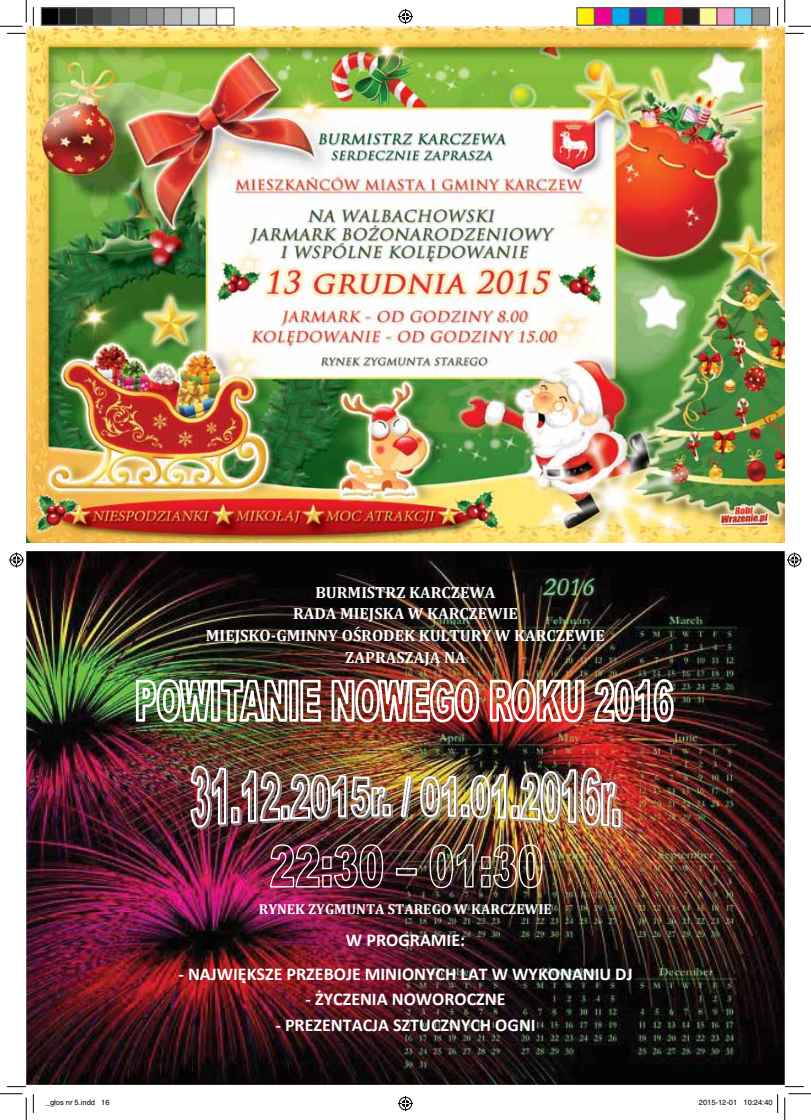
<style>
.page{position:relative;width:811px;height:1120px;background:#fff}
.page>*{position:absolute;margin:0;border:0;box-sizing:border-box;transform-origin:0 0}
.t1{font:700 18px "Calibri";color:#fff}
.t2{font:700 16.25px/21.9px "Cambria";color:#fff;text-align:center}
.t3{font:700 14.38px "Cambria";color:#fff}
.t4{font:7.5px "Helvetica";color:#000}
</style>
<div class="page">
<img style="left:26px;top:26px;width:759px;height:516px">
<img style="left:26px;top:551px;width:759px;height:533px">
<img style="left:136px;top:679px;width:185px;height:43px">
<img style="left:331px;top:679px;width:148px;height:43px">
<img style="left:490px;top:679px;width:94px;height:43px">
<img style="left:594px;top:679px;width:80px;height:43px">
<img style="left:192px;top:827px;width:20px;height:2px">
<img style="left:402px;top:778px;width:11px;height:40px">
<img style="left:614px;top:810px;width:8px;height:18px">
<img style="left:190px;top:765px;width:202px;height:62px">
<svg style="left:400px;top:776px;width:11px;height:40px"></svg>
<img style="left:420px;top:767px;width:200px;height:60px">
<img style="left:270px;top:844px;width:113px;height:43px">
<svg style="left:396px;top:867px;width:21px;height:8px"></svg>
<img style="left:429px;top:844px;width:44px;height:43px">
<img style="left:481px;top:844px;width:61px;height:43px">
<svg style="left:7px;top:33px;width:19px;height:1px"></svg>
<svg style="left:785px;top:33px;width:19px;height:1px"></svg>
<svg style="left:33px;top:7px;width:1px;height:19px"></svg>
<svg style="left:33px;top:1094px;width:1px;height:18px"></svg>
<svg style="left:777px;top:7px;width:1px;height:19px"></svg>
<svg style="left:0;top:0;width:27px;height:27px"></svg>
<svg style="left:0;top:1093px;width:27px;height:26px"></svg>
<svg style="left:784px;top:0;width:27px;height:27px"></svg>
<svg style="left:784px;top:1093px;width:27px;height:26px"></svg>
<svg style="left:398px;top:9px;width:15px;height:15px"></svg>
<svg style="left:398px;top:1096px;width:15px;height:14px"></svg>
<svg style="left:9px;top:552px;width:15px;height:15px"></svg>
<svg style="left:787px;top:552px;width:15px;height:15px"></svg>
<div style="left:41px;top:8px;width:18px;height:17px;background:#000"></div>
<div style="left:41px;top:7px;width:19px;height:19px;border:1px solid #595959"></div>
<div style="left:59px;top:8px;width:17px;height:17px;background:#1a1a1a"></div>
<div style="left:58px;top:7px;width:19px;height:19px;border:1px solid #595959"></div>
<div style="left:76px;top:8px;width:18px;height:17px;background:#333"></div>
<div style="left:76px;top:7px;width:19px;height:19px;border:1px solid #595959"></div>
<div style="left:94px;top:8px;width:17px;height:17px;background:#4d4d4d"></div>
<div style="left:93px;top:7px;width:19px;height:19px;border:1px solid #595959"></div>
<div style="left:111px;top:8px;width:18px;height:17px;background:#666"></div>
<div style="left:111px;top:7px;width:19px;height:19px;border:1px solid #595959"></div>
<div style="left:129px;top:8px;width:17px;height:17px;background:#808080"></div>
<div style="left:128px;top:7px;width:19px;height:19px;border:1px solid #595959"></div>
<div style="left:146px;top:8px;width:18px;height:17px;background:#999"></div>
<div style="left:146px;top:7px;width:19px;height:19px;border:1px solid #595959"></div>
<div style="left:164px;top:8px;width:17px;height:17px;background:#b3b3b3"></div>
<div style="left:163px;top:7px;width:19px;height:19px;border:1px solid #595959"></div>
<div style="left:181px;top:8px;width:18px;height:17px;background:#ccc"></div>
<div style="left:181px;top:7px;width:19px;height:19px;border:1px solid #595959"></div>
<div style="left:199px;top:8px;width:17px;height:17px;background:#e6e6e6"></div>
<div style="left:198px;top:7px;width:19px;height:19px;border:1px solid #595959"></div>
<div style="left:216px;top:7px;width:19px;height:19px;border:1px solid #595959"></div>
<div style="left:577px;top:8px;width:17px;height:17px;background:#fff101"></div>
<div style="left:576px;top:7px;width:19px;height:19px;border:1px solid #595959"></div>
<div style="left:594px;top:8px;width:18px;height:17px;background:#ed028c"></div>
<div style="left:594px;top:7px;width:18px;height:19px;border:1px solid #595959"></div>
<div style="left:612px;top:8px;width:17px;height:17px;background:#00aeef"></div>
<div style="left:611px;top:7px;width:19px;height:19px;border:1px solid #595959"></div>
<div style="left:629px;top:8px;width:18px;height:17px;background:#2e3092"></div>
<div style="left:629px;top:7px;width:18px;height:19px;border:1px solid #595959"></div>
<div style="left:647px;top:8px;width:17px;height:17px;background:#00a54f"></div>
<div style="left:646px;top:7px;width:19px;height:19px;border:1px solid #595959"></div>
<div style="left:664px;top:8px;width:18px;height:17px;background:#ee1d23"></div>
<div style="left:664px;top:7px;width:18px;height:19px;border:1px solid #595959"></div>
<div style="left:682px;top:8px;width:17px;height:17px;background:#231f20"></div>
<div style="left:681px;top:7px;width:19px;height:19px;border:1px solid #595959"></div>
<div style="left:699px;top:8px;width:18px;height:17px;background:#fff79a"></div>
<div style="left:699px;top:7px;width:18px;height:19px;border:1px solid #595959"></div>
<div style="left:717px;top:8px;width:17px;height:17px;background:#f499c2"></div>
<div style="left:716px;top:7px;width:19px;height:19px;border:1px solid #595959"></div>
<div style="left:734px;top:8px;width:18px;height:17px;background:#6bcff6"></div>
<div style="left:734px;top:7px;width:18px;height:19px;border:1px solid #595959"></div>
<div style="left:752px;top:8px;width:17px;height:17px;background:#939598"></div>
<div style="left:751px;top:7px;width:19px;height:19px;border:1px solid #595959"></div>
<svg style="left:777px;top:1094px;width:1px;height:18px"></svg>
<p class="t2" style="left:206px;top:580px;width:400px">BURMISTRZ KARCZEWA<br>RADA MIEJSKA W KARCZEWIE<br>MIEJSKO-GMINNY OŚRODEK KULTURY W KARCZEWIE<br>ZAPRASZAJĄ NA</p>
<p class="t3" style="left:259px;top:898px;width:294px">RYNEK ZYGMUNTA STAREGO W KARCZEWIE</p>
<p class="t1" style="left:346px;top:927px;width:121px">W PROGRAMIE:</p>
<p class="t1" style="left:178px;top:962px;width:456px">- NAJWIĘKSZE PRZEBOJE MINIONYCH LAT W WYKONANIU DJ</p>
<p class="t1" style="left:305px;top:987px;width:202px">- ŻYCZENIA NOWOROCZNE</p>
<p class="t1" style="left:275px;top:1012px;width:262px">- PREZENTACJA SZTUCZNYCH OGNI</p>
<p class="t4" style="left:46px;top:1097px;width:65px">_głos nr 5.indd 16</p>
<p class="t4" style="left:699px;top:1097px;width:75px">2015-12-01 10:24:40</p>
</div>
